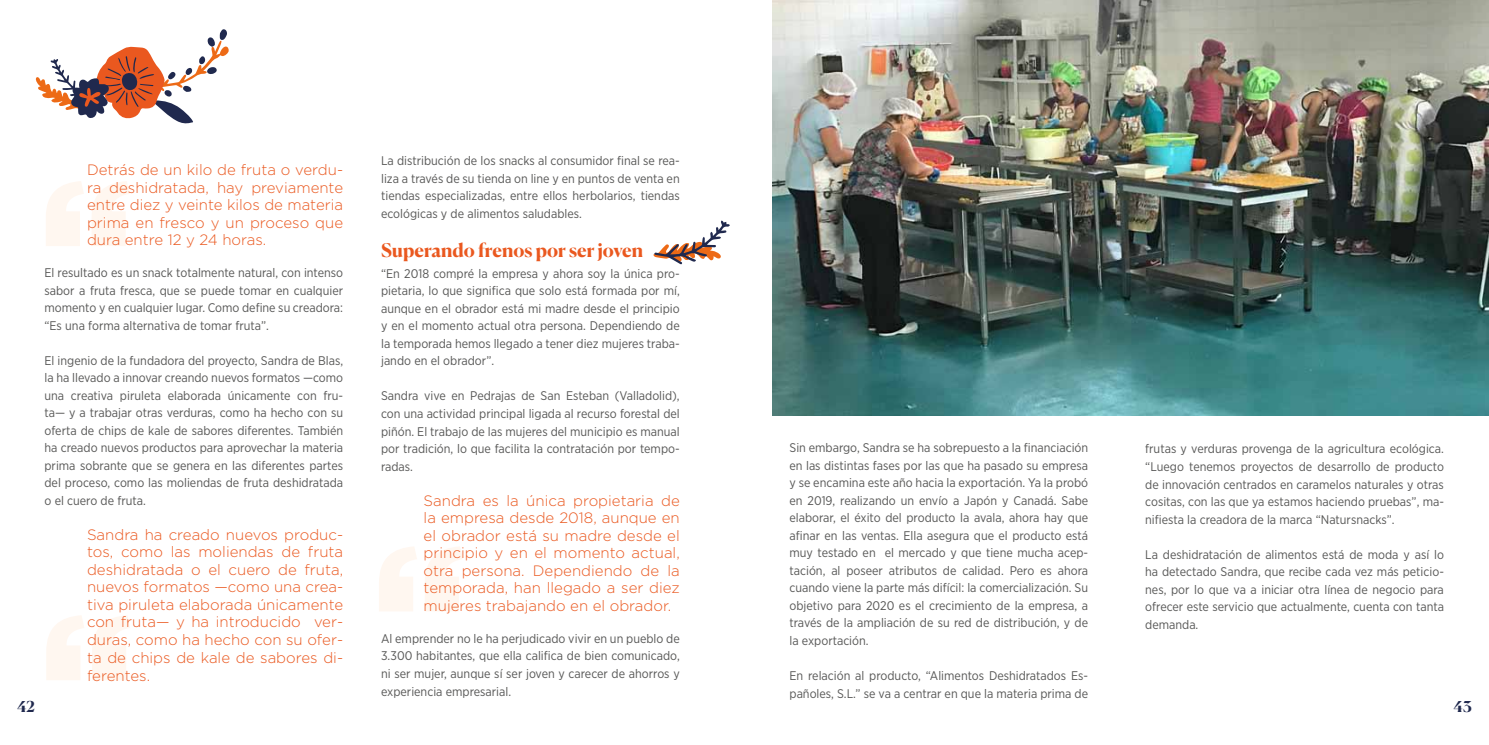
<style>
.page{position:relative;width:1489px;height:745px;background:#fff}
.page>*{position:absolute;margin:0;border:0;box-sizing:border-box;transform-origin:0 0}
.t1{font:900 187.5px "Gotham Narrow";color:#fff7f0}
.t2{font:700 18.75px "Canela";color:#ea581f}
.t3{font:300 15px/17.6px "Gotham";color:#ea581f;text-align:justify}
.t4{font:700 15px "Canela";color:#20294e}
.t5{font:12.5px/17.5px "Gotham Narrow";color:#575756;text-align:justify}
</style>
<div class="page">
<img style="left:772px;top:0;width:716px;height:415px">
<svg style="left:653px;top:220px;width:76px;height:45px"></svg>
<svg style="left:36px;top:29px;width:193px;height:95px"></svg>
<p class="t4" style="left:17px;top:694px;width:19px">42</p>
<p class="t3" style="left:87px;top:161px;width:258px">Detrás de un kilo de fruta o verdu&shy;ra deshidratada, hay previamente entre diez y veinte kilos de materia prima en fresco y un proceso que dura entre 12 y 24 horas.</p>
<p class="t5" style="left:44px;top:263px;width:300px">El resultado es un snack totalmente natural, con intenso sabor a fruta fresca, que se puede tomar en cualquier momento y en cualquier lugar. Como define su creadora: “Es una forma alternativa de tomar fruta”.</p>
<p class="t5" style="left:44px;top:351px;width:300px">El ingenio de la fundadora del proyecto, Sandra de Blas, la ha llevado a innovar creando nuevos formatos —como una creativa piruleta elaborada únicamente con fru&shy;ta— y a trabajar otras verduras, como ha hecho con su oferta de chips de kale de sabores diferentes. También ha creado nuevos productos para aprovechar la materia prima sobrante que se genera en las diferentes partes del proceso, como las moliendas de fruta deshidratada o el cuero de fruta.</p>
<p class="t3" style="left:87px;top:525px;width:258px">Sandra ha creado nuevos produc&shy;tos, como las moliendas de fruta deshidratada o el cuero de fruta, nuevos formatos —como una crea&shy;tiva piruleta elaborada únicamente con fruta— y ha introducido ver&shy;duras, como ha hecho con su ofer&shy;ta de chips de kale de sabores di&shy;ferentes.</p>
<h1 class="t1" style="left:39px;top:123px;width:96px">“</h1>
<h1 class="t1" style="left:40px;top:557px;width:96px">“</h1>
<p class="t5" style="left:381px;top:152px;width:300px">La distribución de los snacks al consumidor final se rea&shy;liza a través de su tienda on line y en puntos de venta en tiendas especializadas, entre ellos herbolarios, tiendas ecológicas y de alimentos saludables.</p>
<h2 class="t2" style="left:381px;top:235px;width:263px">Superando frenos por ser joven</h2>
<p class="t5" style="left:381px;top:264px;width:300px">“En 2018 compré la empresa y ahora soy la única pro&shy;pietaria, lo que significa que solo está formada por mí, aunque en el obrador está mi madre desde el principio y en el momento actual otra persona. Dependiendo de la temporada hemos llegado a tener diez mujeres traba&shy;jando en el obrador”.</p>
<p class="t5" style="left:381px;top:387px;width:300px">Sandra vive en Pedrajas de San Esteban (Valladolid), con una actividad principal ligada al recurso forestal del piñón. El trabajo de las mujeres del municipio es manual por tradición, lo que facilita la contratación por tempo&shy;radas.</p>
<p class="t3" style="left:423px;top:490px;width:258px">Sandra es la única propietaria de la empresa desde 2018, aunque en el obrador está su madre desde el principio y en el momento actual, otra persona. Dependiendo de la temporada, han llegado a ser diez mujeres trabajando en el obrador.</p>
<p class="t5" style="left:381px;top:629px;width:300px">Al emprender no le ha perjudicado vivir en un pueblo de 3.300 habitantes, que ella califica de bien comunicado, ni ser mujer, aunque sí ser joven y carecer de ahorros y experiencia empresarial.</p>
<h1 class="t1" style="left:372px;top:488px;width:96px">“</h1>
<p class="t5" style="left:789px;top:438px;width:300px">Sin embargo, Sandra se ha sobrepuesto a la financiación en las distintas fases por las que ha pasado su empresa y se encamina este año hacia la exportación. Ya la probó en 2019, realizando un envío a Japón y Canadá. Sabe elaborar, el éxito del producto la avala, ahora hay que afinar en las ventas. Ella asegura que el producto está muy testado en el mercado y que tiene mucha acep&shy;tación, al poseer atributos de calidad. Pero es ahora cuando viene la parte más difícil: la comercialización. Su objetivo para 2020 es el crecimiento de la empresa, a través de la ampliación de su red de distribución, y de la exportación.</p>
<p class="t5" style="left:789px;top:666px;width:300px">En relación al producto, “Alimentos Deshidratados Es&shy;pañoles, S.L.” se va a centrar en que la materia prima de</p>
<p class="t5" style="left:1145px;top:440px;width:300px">frutas y verduras provenga de la agricultura ecológica. “Luego tenemos proyectos de desarrollo de producto de innovación centrados en caramelos naturales y otras cositas, con las que ya estamos haciendo pruebas”, ma&shy;nifiesta la creadora de la marca “Natursnacks”.</p>
<p class="t5" style="left:1145px;top:545px;width:300px">La deshidratación de alimentos está de moda y así lo ha detectado Sandra, que recibe cada vez más peticio&shy;nes, por lo que va a iniciar otra línea de negocio para ofrecer este servicio que actualmente, cuenta con tanta demanda.</p>
<p class="t4" style="left:1453px;top:694px;width:19px">43</p>
</div>
